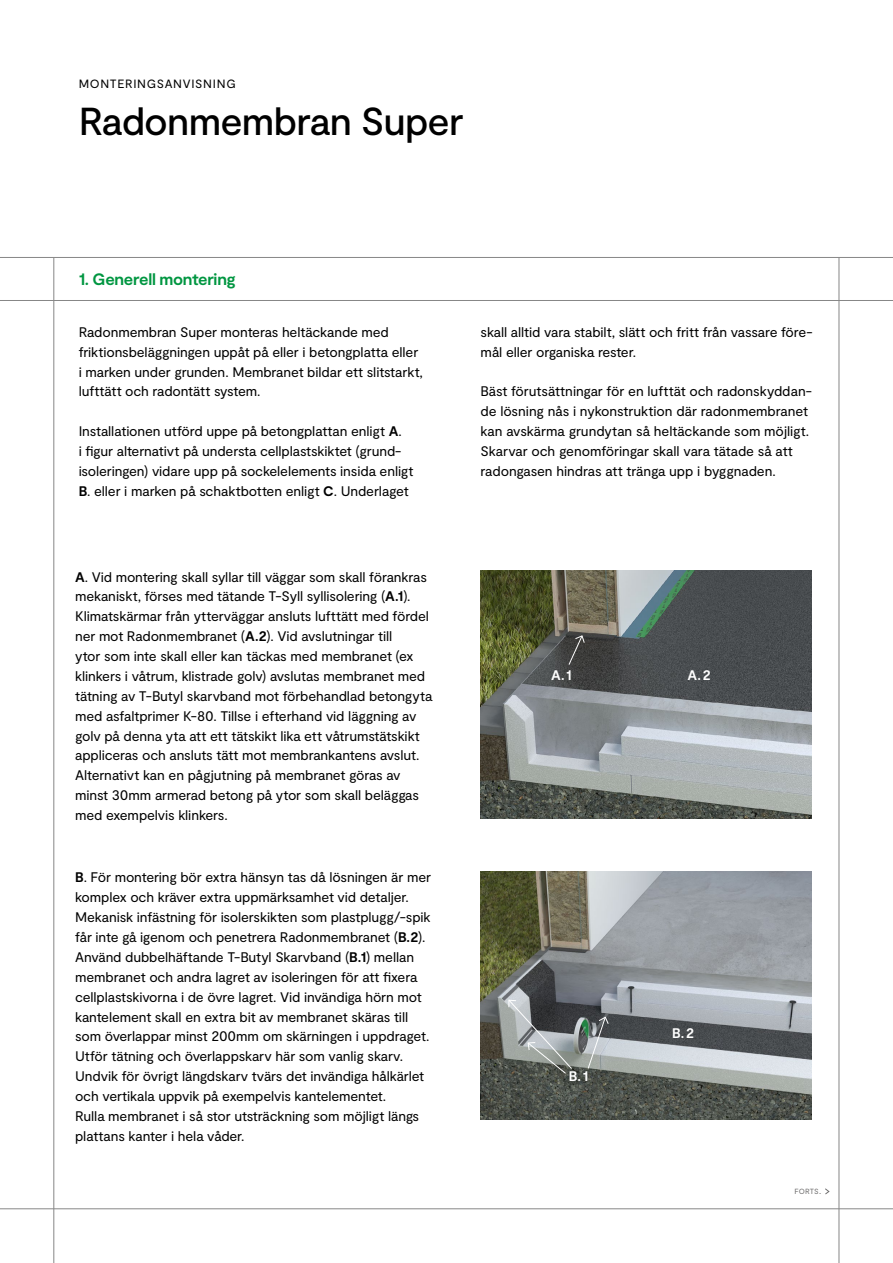
<style>
.page{position:relative;width:893px;height:1263px;background:#fff}
.page>*{position:absolute;margin:0;border:0;box-sizing:border-box;transform-origin:0 0}
.t1{font:500 39px "Moderat";letter-spacing:-.025em;color:#000}
.t2{font:700 16.5px "Moderat";letter-spacing:-.02em;color:#009641}
.t3{font:13.8px/19.8px "Moderat";letter-spacing:-.01em;color:#000}
.t4{font:700 13.8px "Moderat";color:#fff}
.t5{font:12px "Moderat";letter-spacing:.06em;color:#000}
.t6{font:7.5px "Moderat";letter-spacing:.01em;color:#706f6f}
.s1{font-weight:700}
.s2{font-size:9px}
</style>
<div class="page">
<img style="left:481px;top:570px;width:330px;height:248px">
<hr style="left:0;top:300px;width:893px;height:1px;background:#878787">
<hr style="left:54px;top:257px;width:1px;height:1006px;background:#878787">
<hr style="left:0;top:257px;width:893px;height:1px;background:#878787">
<hr style="left:839px;top:257px;width:1px;height:1006px;background:#878787">
<img style="left:481px;top:871px;width:330px;height:248px">
<hr style="left:0;top:1208px;width:893px;height:1px;background:#878787">
<svg style="left:825px;top:1188px;width:5px;height:7px"></svg>
<svg style="left:568px;top:635px;width:17px;height:31px"></svg>
<svg style="left:587px;top:1016px;width:22px;height:53px"></svg>
<svg style="left:508px;top:999px;width:65px;height:75px;background:#7d8181"></svg>
<p class="t5" style="left:79px;top:77px;width:159px">MONTERINGSANVISNING</p>
<h1 class="t1" style="left:79px;top:99px;width:386px">Radonmembran Super</h1>
<p class="t2" style="left:79px;top:269px;width:159px">1. Generell montering</p>
<p class="t3" style="left:79px;top:322px;width:346px">Radonmembran Super monteras heltäckande med friktionsbeläggningen uppåt på eller i betongplatta eller i marken under grunden. Membranet bildar ett slitstarkt, lufttätt och radontätt system.</p>
<p class="t3" style="left:79px;top:422px;width:336px">Installationen utförd uppe på betongplattan enligt <span class="s1">A</span>.<br>i figur alternativt på understa cellplastskiktet (grund&shy;isoleringen) vidare upp på sockelelements insida enligt <span class="s1">B</span>. eller i marken på schaktbotten enligt <span class="s1">C</span>. Underlaget</p>
<p class="t3" style="left:75px;top:567px;width:359px"><span class="s1">A</span>. Vid montering skall syllar till väggar som skall förankras mekaniskt, förses med tätande T-Syll syllisolering (<span class="s1">A.1</span>).<br>Klimatskärmar från ytterväggar ansluts lufttätt med fördel ner mot Radonmembranet (<span class="s1">A.2</span>). Vid avslutningar till<br>ytor som inte skall eller kan täckas med membranet (ex klinkers i våtrum, klistrade golv) avslutas membranet med tätning av T-Butyl skarvband mot förbehandlad betongyta med asfaltprimer K-80. Tillse i efterhand vid läggning av golv på denna yta att ett tätskikt lika ett våtrumstätskikt appliceras och ansluts tätt mot membrankantens avslut.<br>Alternativt kan en pågjutning på membranet göras av minst 30mm armerad betong på ytor som skall beläggas med exempelvis klinkers.</p>
<p class="t3" style="left:75px;top:868px;width:357px"><span class="s1">B</span>. För montering bör extra hänsyn tas då lösningen är mer komplex och kräver extra uppmärksamhet vid detaljer.<br>Mekanisk infästning för isolerskikten som plastplugg/-spik får inte gå igenom och penetrera Radonmembranet (<span class="s1">B.2</span>).<br>Använd dubbelhäftande T-Butyl Skarvband (<span class="s1">B.1</span>) mellan membranet och andra lagret av isoleringen för att fixera cellplastskivorna i de övre lagret. Vid invändiga hörn mot kantelement skall en extra bit av membranet skäras till som överlappar minst 200mm om skärningen i uppdraget.<br>Utför tätning och överlappskarv här som vanlig skarv.<br>Undvik för övrigt längdskarv tvärs det invändiga hålkärlet och vertikala uppvik på exempelvis kantelementet.<br>Rulla membranet i så stor utsträckning som möjligt längs plattans kanter i hela våder.</p>
<p class="t3" style="left:481px;top:322px;width:333px">skall alltid vara stabilt, slätt och fritt från vassare före&shy;mål eller organiska rester.</p>
<p class="t3" style="left:481px;top:382px;width:333px">Bäst förutsättningar för en lufttät och radonskyddan&shy;de lösning nås i nykonstruktion där radonmembranet kan avskärma grundytan så heltäckande som möjligt.<br>Skarvar och genomföringar skall vara tätade så att radongasen hindras att tränga upp i byggnaden.</p>
<p class="t4" style="left:551px;top:667px;width:22px">A.1</p>
<p class="t4" style="left:688px;top:667px;width:25px">A.2</p>
<p class="t4" style="left:569px;top:1068px;width:21px">B.1</p>
<p class="t4" style="left:672px;top:1025px;width:23px">B.2</p>
<p class="t6" style="left:795px;top:1187px;width:28px">FORTS<span class="s2">.</span></p>
</div>
